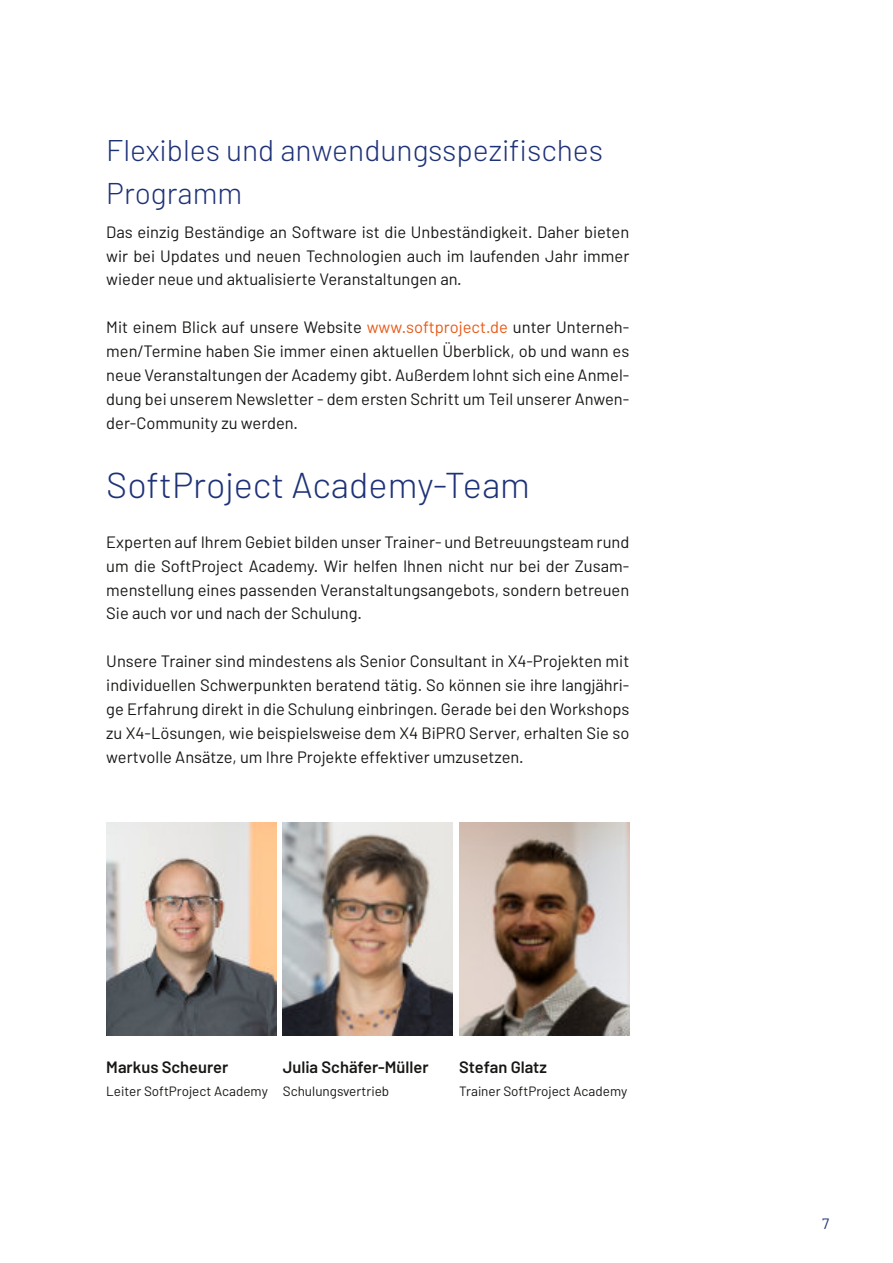
<style>
.page{position:relative;width:893px;height:1263px;background:#fff}
.page>*{position:absolute;margin:0;border:0;box-sizing:border-box;transform-origin:0 0}
.t1{font:300 36px "Barlow";color:#1e3278}
.t2{font:300 30px/43.2px "Barlow";color:#1e3278}
.t3{font:16.5px/23.9px "Barlow";color:#181715;text-align:justify}
.t4{font:600 16.5px "Barlow";color:#181715}
.t5{font:15px "Barlow";color:#1e3278}
.t6{font:13.5px "Barlow";color:#181715}
.s1{color:#ea5916}
</style>
<div class="page">
<img style="left:106px;top:822px;width:170px;height:213px">
<img style="left:459px;top:822px;width:170px;height:213px">
<img style="left:283px;top:822px;width:170px;height:213px">
<h2 class="t2" style="left:106px;top:127px;width:498px">Flexibles und anwendungsspezifisches<br>Programm</h2>
<p class="t3" style="left:106px;top:219px;width:524px">Das einzig Beständige an Software ist die Unbeständigkeit. Daher bieten wir bei Updates und neuen Technologien auch im laufenden Jahr immer wieder neue und aktualisierte Veranstaltungen an.</p>
<p class="t3" style="left:106px;top:315px;width:524px">Mit einem Blick auf unsere Website <span class="s1">www.softproject.de</span> unter Unterneh&shy;men/Termine haben Sie immer einen aktuellen Überblick, ob und wann es neue Veranstaltungen der Academy gibt. Außerdem lohnt sich eine Anmel&shy;dung bei unserem Newsletter - dem ersten Schritt um Teil unserer Anwen&shy;der-Community zu werden.</p>
<h1 class="t1" style="left:106px;top:462px;width:425px">SoftProject Academy-Team</h1>
<p class="t3" style="left:106px;top:529px;width:524px">Experten auf Ihrem Gebiet bilden unser Trainer- und Betreuungsteam rund um die SoftProject Academy. Wir helfen Ihnen nicht nur bei der Zusam&shy;menstellung eines passenden Veranstaltungsangebots, sondern betreuen Sie auch vor und nach der Schulung.</p>
<p class="t3" style="left:106px;top:649px;width:524px">Unsere Trainer sind mindestens als Senior Consultant in X4-Projekten mit individuellen Schwerpunkten beratend tätig. So können sie ihre langjähri&shy;ge Erfahrung direkt in die Schulung einbringen. Gerade bei den Workshops zu X4-Lösungen, wie beispielsweise dem X4 BiPRO Server, erhalten Sie so wertvolle Ansätze, um Ihre Projekte effektiver umzusetzen.</p>
<p class="t4" style="left:106px;top:1056px;width:124px">Markus Scheurer</p>
<p class="t6" style="left:106px;top:1083px;width:163px">Leiter SoftProject Academy</p>
<p class="t4" style="left:283px;top:1056px;width:147px">Julia Schäfer-Müller</p>
<p class="t6" style="left:283px;top:1083px;width:108px">Schulungsvertrieb</p>
<p class="t4" style="left:459px;top:1056px;width:89px">Stefan Glatz</p>
<p class="t6" style="left:459px;top:1083px;width:170px">Trainer SoftProject Academy</p>
<p class="t5" style="left:822px;top:1214px;width:9px">7</p>
</div>
